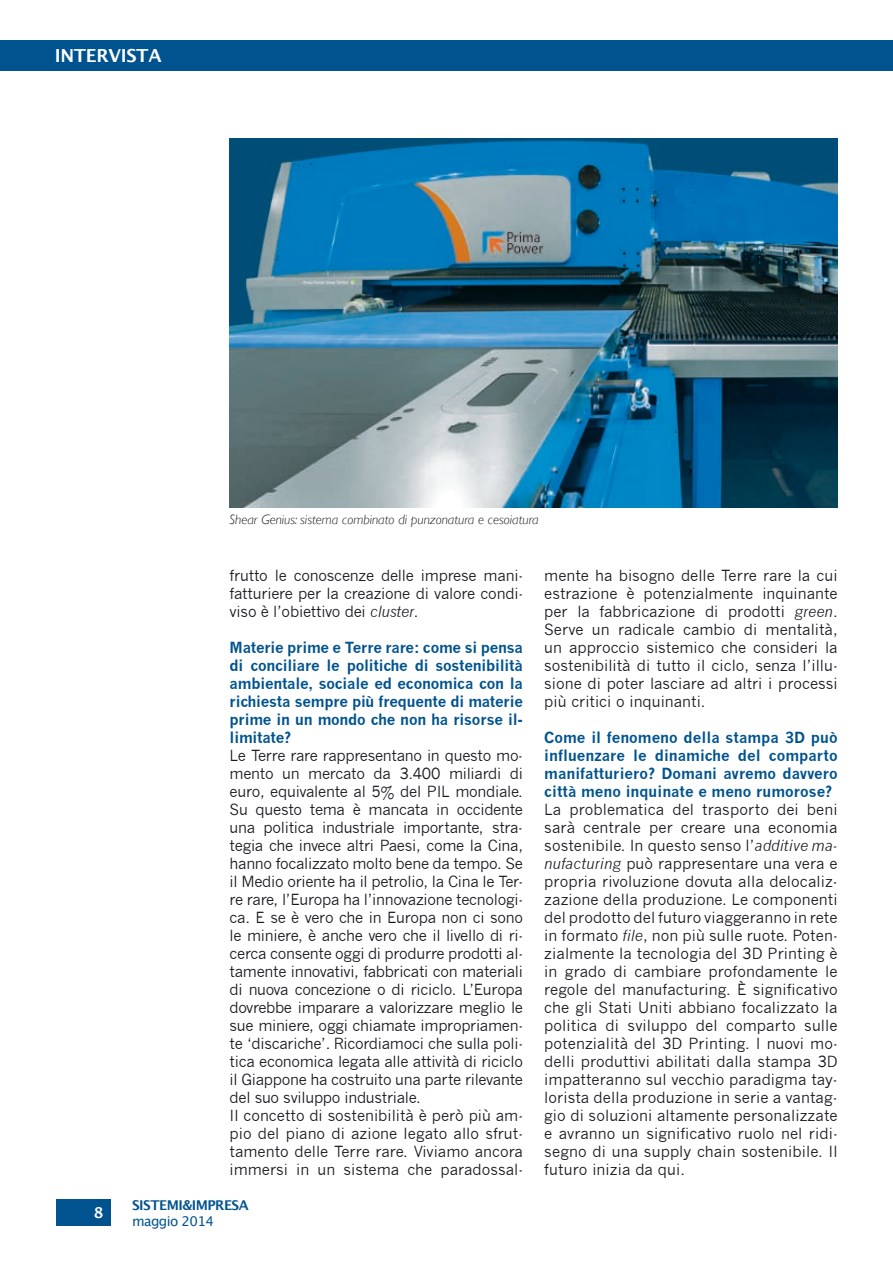
<style>
.page{position:relative;width:893px;height:1263px;background:#fff}
.page>*{position:absolute;margin:0;border:0;box-sizing:border-box;transform-origin:0 0}
.t1{font:600 18px "Lucida Sans";letter-spacing:-.02em;color:#fff}
.t2{font:15px/18px "News Gothic";letter-spacing:-.02em;color:#1a171c;text-align:justify}
.t3{font:700 15px/18px "News Gothic";letter-spacing:-.015em;color:#00538e;text-align:justify}
.t4{font:600 15px "Lucida Sans";color:#fff}
.t5{font:italic 300 13.5px "Gill Sans";color:#1a171c}
.t6{font:700 13.5px "Lucida Grande";letter-spacing:-.04em;color:#00538e}
.t7{font:13.5px "Lucida Grande";letter-spacing:-.04em;color:#00538e}
.s1{font-style:italic}
</style>
<div class="page">
<div style="left:0;top:40px;width:893px;height:31px;background:#00538e"></div>
<div style="left:56px;top:1199px;width:54px;height:27px;background:#00538e"></div>
<img style="left:230px;top:138px;width:608px;height:369px">
<p class="t1" style="left:55px;top:46px;width:108px">INTERVISTA</p>
<p class="t5" style="left:230px;top:512px;width:310px">Shear Genius: sistema combinato di punzonatura e cesoiatura</p>
<p class="t2" style="left:230px;top:567px;width:295px">frutto le conoscenze delle imprese mani&shy;fatturiere per la creazione di valore condi&shy;viso è l’obiettivo dei <span class="s1">cluster</span>.</p>
<p class="t3" style="left:230px;top:638px;width:295px">Materie prime e Terre rare: come si pensa di conciliare le politiche di sostenibilità ambientale, sociale ed economica con la richiesta sempre più frequente di materie prime in un mondo che non ha risorse il&shy;limitate?</p>
<p class="t2" style="left:230px;top:747px;width:295px;text-align:left">Le Terre rare rappresentano in questo mo&shy;mento un mercato da 3.400 miliardi di euro, equivalente al 5% del PIL mondiale.<br>Su questo tema è mancata in occidente una politica industriale importante, stra&shy;tegia che invece altri Paesi, come la Cina, hanno focalizzato molto bene da tempo. Se il Medio oriente ha il petrolio, la Cina le Ter&shy;re rare, l’Europa ha l’innovazione tecnologi&shy;ca. E se è vero che in Europa non ci sono le miniere, è anche vero che il livello di ri&shy;cerca consente oggi di produrre prodotti al&shy;tamente innovativi, fabbricati con materiali di nuova concezione o di riciclo. L’Europa dovrebbe imparare a valorizzare meglio le sue miniere, oggi chiamate impropriamen&shy;te ‘discariche’. Ricordiamoci che sulla poli&shy;tica economica legata alle attività di riciclo il Giappone ha costruito una parte rilevante del suo sviluppo industriale.<br>Il concetto di sostenibilità è però più am&shy;pio del piano di azione legato allo sfrut&shy;tamento delle Terre rare. Viviamo ancora immersi in un sistema che paradossal-</p>
<p class="t2" style="left:544px;top:567px;width:295px">mente ha bisogno delle Terre rare la cui estrazione è potenzialmente inquinante per la fabbricazione di prodotti <span class="s1">green</span>.<br>Serve un radicale cambio di mentalità, un approccio sistemico che consideri la sostenibilità di tutto il ciclo, senza l’illu&shy;sione di poter lasciare ad altri i processi più critici o inquinanti.</p>
<p class="t3" style="left:544px;top:728px;width:295px">Come il fenomeno della stampa 3D può influenzare le dinamiche del comparto manifatturiero? Domani avremo davvero città meno inquinate e meno rumorose?</p>
<p class="t2" style="left:544px;top:801px;width:295px">La problematica del trasporto dei beni sarà centrale per creare una economia sostenibile. In questo senso l’<span class="s1">additive ma&shy;nufacturing</span> può rappresentare una vera e propria rivoluzione dovuta alla delocaliz&shy;zazione della produzione. Le componenti del prodotto del futuro viaggeranno in rete in formato <span class="s1">file</span>, non più sulle ruote. Poten&shy;zialmente la tecnologia del 3D Printing è in grado di cambiare profondamente le regole del manufacturing. È significativo che gli Stati Uniti abbiano focalizzato la politica di sviluppo del comparto sulle potenzialità del 3D Printing. I nuovi mo&shy;delli produttivi abilitati dalla stampa 3D impatteranno sul vecchio paradigma tay&shy;lorista della produzione in serie a vantag&shy;gio di soluzioni altamente personalizzate e avranno un significativo ruolo nel ridi&shy;segno di una supply chain sostenibile. Il futuro inizia da qui.</p>
<p class="t4" style="left:94px;top:1204px;width:11px">8</p>
<p class="t6" style="left:132px;top:1194px;width:118px">SISTEMI&amp;IMPRESA</p>
<p class="t7" style="left:132px;top:1213px;width:84px">maggio 2014</p>
</div>
